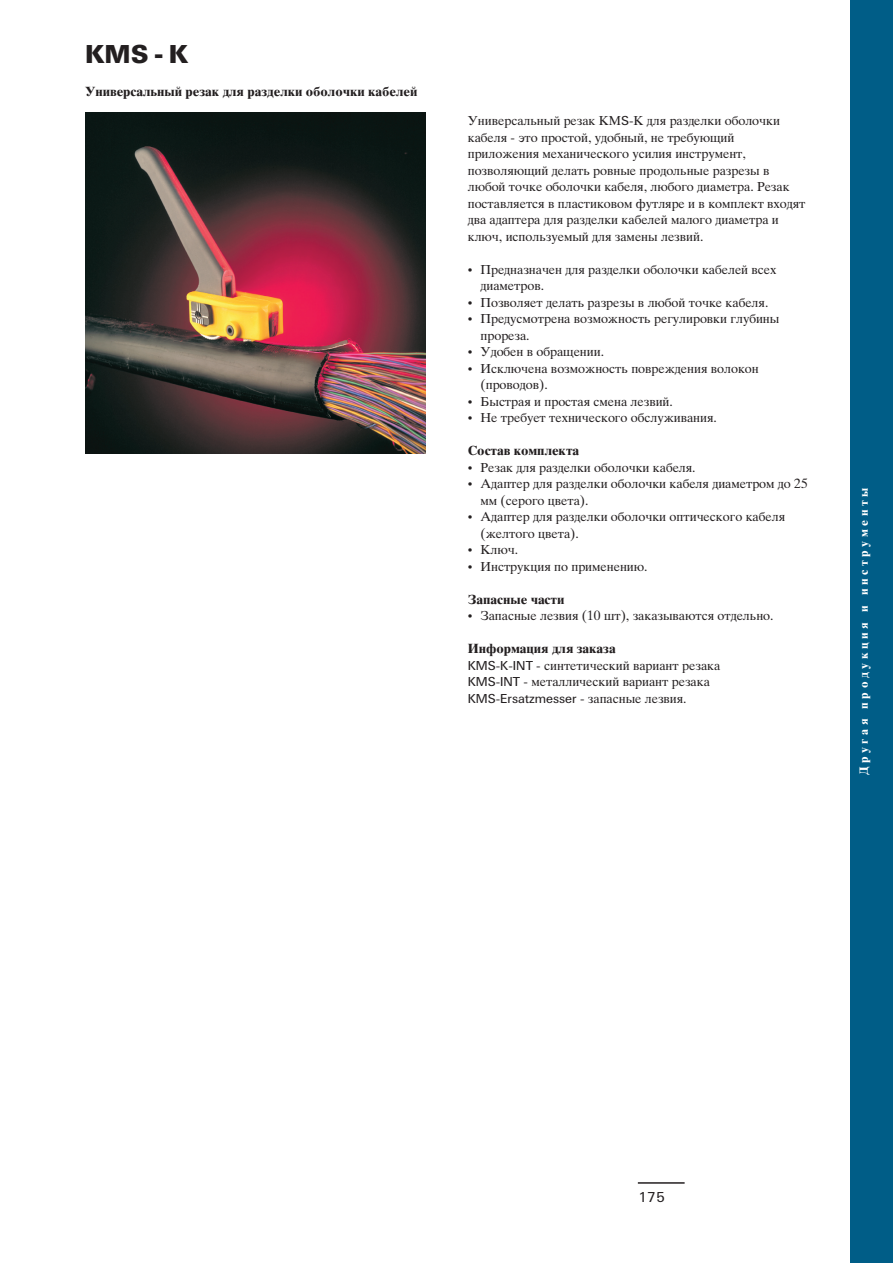
<style>
.page{position:relative;width:893px;height:1263px;background:#fff}
.page>*{position:absolute;margin:0;border:0;box-sizing:border-box;transform-origin:0 0}
.t1{font:900 27px "U75 Univers";color:#231f20}
.t2{font:15px "U55 Univers";color:#231f20}
.t3{font:13.5px/16.5px "Moskva";color:#231f20}
.t4{font:700 13.5px "Moskva";color:#231f20}
.t5{font:700 12px "Moskva";letter-spacing:.3em;color:#fff}
.s1{font-family:"U55 Univers"}
.s2{font-weight:700}
</style>
<div class="page">
<hr style="left:638px;top:1182px;width:47px;height:2px;background:#231f20">
<div style="left:850px;top:0;width:43px;height:1263px;background:#005d87"></div>
<img style="left:85px;top:113px;width:340px;height:340px">
<h1 class="t1" style="left:85px;top:38px;width:105px">KMS - K</h1>
<p class="t4" style="left:85px;top:83px;width:334px">Universalænyj rezak dlå razdelki obolohki kabelej</p>
<p class="t3" style="left:468px;top:113px;width:339px">Universalænyj rezak KM<span class="s1">S</span>-K dlå razdelki obolohki kabelå - qto prostoj, udobnyj, ne trebuœwij priloøeniå mexaniheskogo usiliå instrument, pozvolåœwij delatæ rovnye prodolænye razrezy v lœboj tohke obolohki kabelå, lœbogo diametra. Rezak postavlåetså v plastikovom futlåre i v komplekt vxodåt dva adaptera dlå razdelki kabelej malogo diametra i klœh, ispolæzuemyj dlå zameny lezvij.</p>
<p class="t3" style="left:480px;top:262px;width:297px;text-indent:-13px">• Prednaznahen dlå razdelki obolohki kabelej vsex diametrov.</p>
<p class="t3" style="left:468px;top:295px;width:302px">• Pozvolået delatæ razrezy v lœboj tohke kabelå.</p>
<p class="t3" style="left:480px;top:311px;width:300px;text-indent:-13px">• Predusmotrena vozmoønostæ regulirovki glubiny proreza.</p>
<p class="t3" style="left:468px;top:344px;width:138px">• Udoben v obrawenii.</p>
<p class="t3" style="left:480px;top:361px;width:280px;text-indent:-13px">• Isklœhena vozmoønostæ povreødeniå volokon (provodov).</p>
<p class="t3" style="left:468px;top:394px;width:207px">• Bystraå i prostaå smena lezvij.</p>
<p class="t3" style="left:468px;top:410px;width:251px">• Ne trebuet texniheskogo obsluøivaniå.</p>
<p class="t4" style="left:468px;top:443px;width:113px">Sostav komplekta</p>
<p class="t3" style="left:468px;top:460px;width:229px">• Rezak dlå razdelki obolohki kabelå.</p>
<p class="t3" style="left:480px;top:476px;width:329px;text-indent:-13px">• Adapter dlå razdelki obolohki kabelå diametrom do 25 mm (serogo cveta).</p>
<p class="t3" style="left:480px;top:509px;width:306px;text-indent:-13px">• Adapter dlå razdelki obolohki optiheskogo kabelå (øeltogo cveta).</p>
<p class="t3" style="left:468px;top:542px;width:52px">• Klœh.</p>
<p class="t3" style="left:468px;top:559px;width:181px">• Instrukciå po primeneniœ.</p>
<p class="t4" style="left:468px;top:591px;width:98px">Zapasnye hasti</p>
<p class="t3" style="left:468px;top:608px;width:307px">• Zapasnye lezviå (10 πt), zakazyvaœtså otdelæno.</p>
<p class="t3" style="left:468px;top:641px;width:254px"><span class="s2">Informaciå dlå zakaza<br></span><span class="s1">KMS</span>-<span class="s1">K</span>-<span class="s1">INT</span> - sintetiheskij variant rezaka <span class="s1">KMS</span>-<span class="s1">INT</span> - metalliheskij variant rezaka <span class="s1">KMS</span>-<span class="s1">Ersatzmesser</span> - zapasnye lezviå.</p>
<p class="t5" style="left:857px;top:775px;width:289px;rotate:-90deg">Drugaå produkciå i instrumenty</p>
<p class="t2" style="left:638px;top:1188px;width:29px">175</p>
</div>
